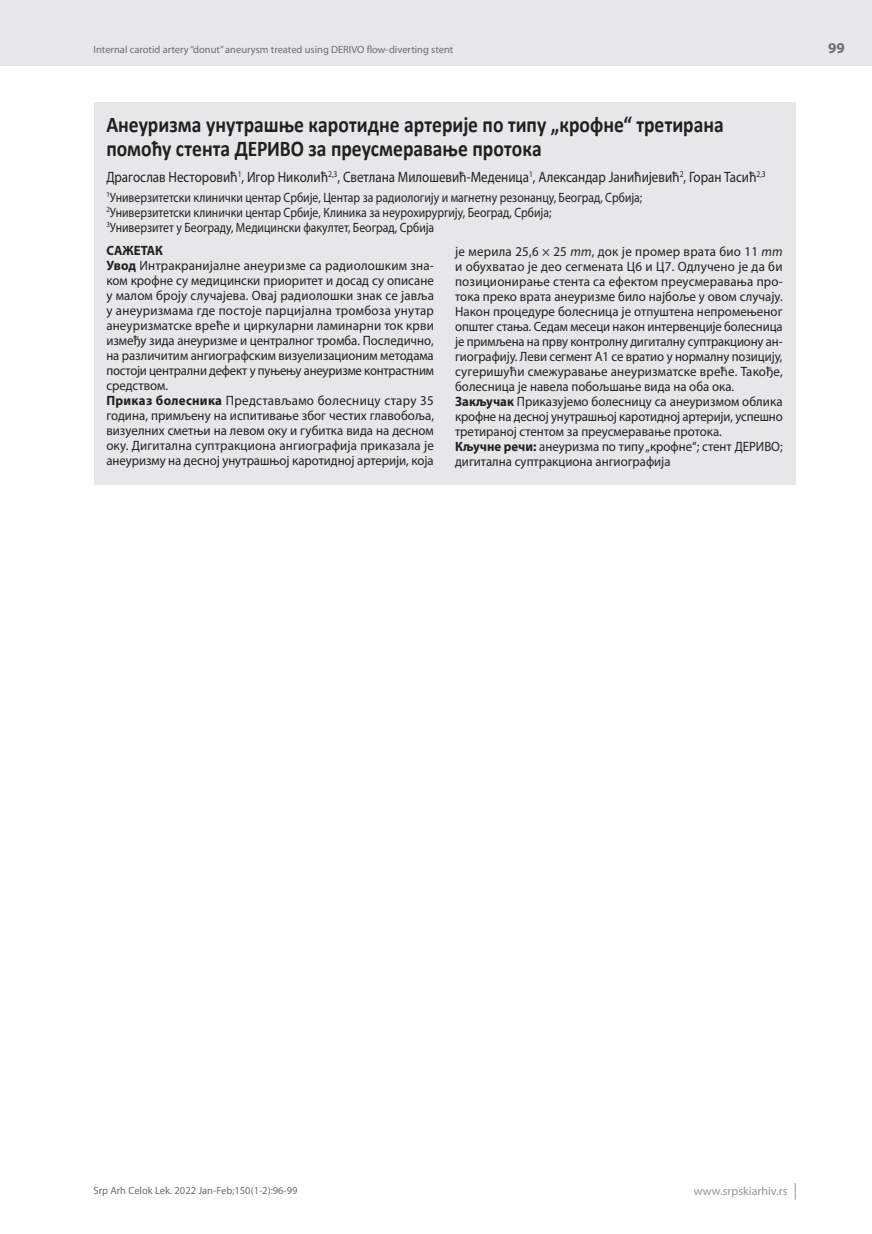
<style>
.page{position:relative;width:872px;height:1234px;background:#fff}
.page>*{position:absolute;margin:0;border:0;box-sizing:border-box;transform-origin:0 0}
.t1{font:700 22.5px/24px "Calibri";color:#231f20;scale:.87 1}
.t2{font:15px "Myriad Pro";color:#231f20;scale:.87 1}
.t3{font:700 15px "Myriad Pro";color:#6c6d70}
.t4{font:13.5px/15px "Myriad Pro";color:#231f20;scale:.96 1}
.t5{font:13.5px/15px "Myriad Pro";color:#231f20;scale:.87 1}
.t6{font:12px "Myriad Pro";color:#939598}
.t7{font:10.5px "Myriad Pro";color:#6c6d70}
.s1{font-weight:700}
.s2{font-style:italic}
</style>
<div class="page">
<div style="left:0;top:0;width:872px;height:66px;background:#e6e7e9"></div>
<svg style="left:795px;top:1183px;width:1px;height:16px"></svg>
<div style="left:94px;top:102px;width:701px;height:383px;background:#e6e7e9"></div>
<p class="t7" style="left:94px;top:43px;width:361px">Internal carotid artery “donut” aneurysm treated using DERIVO flow-diverting stent</p>
<h1 class="t1" style="left:106px;top:112px;width:711px">Анеуризма унутрашње каротидне артерије по типу „крофне“ третирана помоћу стента ДЕРИВО за преусмеравање протока</h1>
<p class="t2" style="left:106px;top:168px;width:759px">Драгослав Несторовић<sup>1</sup>, Игор Николић<sup>2,3</sup>, Светлана Милошевић-Меденица<sup>1</sup>, Александар Јанићијевић<sup>2</sup>, Горан Тасић<sup>2,3</sup></p>
<p class="t5" style="left:106px;top:189px;width:617px"><sup>1</sup>Универзитетски клинички центар Србије, Центар за радиологију и магнетну резонанцу, Београд, Србија;<br><sup>2</sup>Универзитетски клинички центар Србије, Клиника за неурохирургију, Београд, Србија;<br><sup>3</sup>Универзитет у Београду, Медицински факултет, Београд, Србија</p>
<p class="t4" style="left:106px;top:242px;width:343px"><span class="s1">САЖЕТАК<br>Увод</span> Интракранијалне анеуризме са радиолошким зна&shy;ком крофне су медицински приоритет и досад су описане у малом броју случајева. Овај радиолошки знак се јавља у анеуризмама где постоје парцијална тромбоза унутар анеуризматске вреће и циркуларни ламинарни ток крви између зида анеуризме и централног тромба. Последично, на различитим ангиографским визуелизационим методама постоји централни дефект у пуњењу анеуризме контрастним средством.<br><span class="s1">Приказ болесника</span> Представљамо болесницу стару 35 година, примљену на испитивање због честих главобоља, визуелних сметњи на левом оку и губитка вида на десном оку. Дигитална суптракциона ангиографија приказала је анеуризму на десној унутрашњој каротидној артерији, која</p>
<p class="t4" style="left:455px;top:243px;width:343px">је мерила 25,6 × 25 <span class="s2">mm</span>, док је промер врата био 11 <span class="s2">mm </span>и обухватао је део сегмената Ц6 и Ц7. Одлучено је да би позиционирање стента са ефектом преусмеравања про&shy;тока преко врата анеуризме било најбољe у овом случају.<br>Након процедуре болесница је отпуштена непромењеног општег стања. Седам месеци након интервенције болесница је примљена на прву контролну дигиталну суптракциону ан&shy;гиографију. Леви сегмент А1 се вратио у нормалну позицију, сугеришући смежуравање анеуризматске вреће. Такође, болесница је навела побољшање вида на оба ока.<br><span class="s1">Закључак</span> Приказујемо болесницу са анеуризмом облика крофне на десној унутрашњој каротидној артерији, успешно третираној стентом за преусмеравање протока.<br><span class="s1">Кључне речи:</span> анеуризма по типу „крофне“; стент ДЕРИВО; дигитална суптракциона ангиографија</p>
<p class="t3" style="left:828px;top:38px;width:18px">99</p>
<p class="t7" style="left:94px;top:1184px;width:205px">Srp Arh Celok Lek. 2022 Jan-Feb;150(1-2):96-99</p>
<p class="t6" style="left:694px;top:1183px;width:95px">www.srpskiarhiv.rs</p>
</div>
